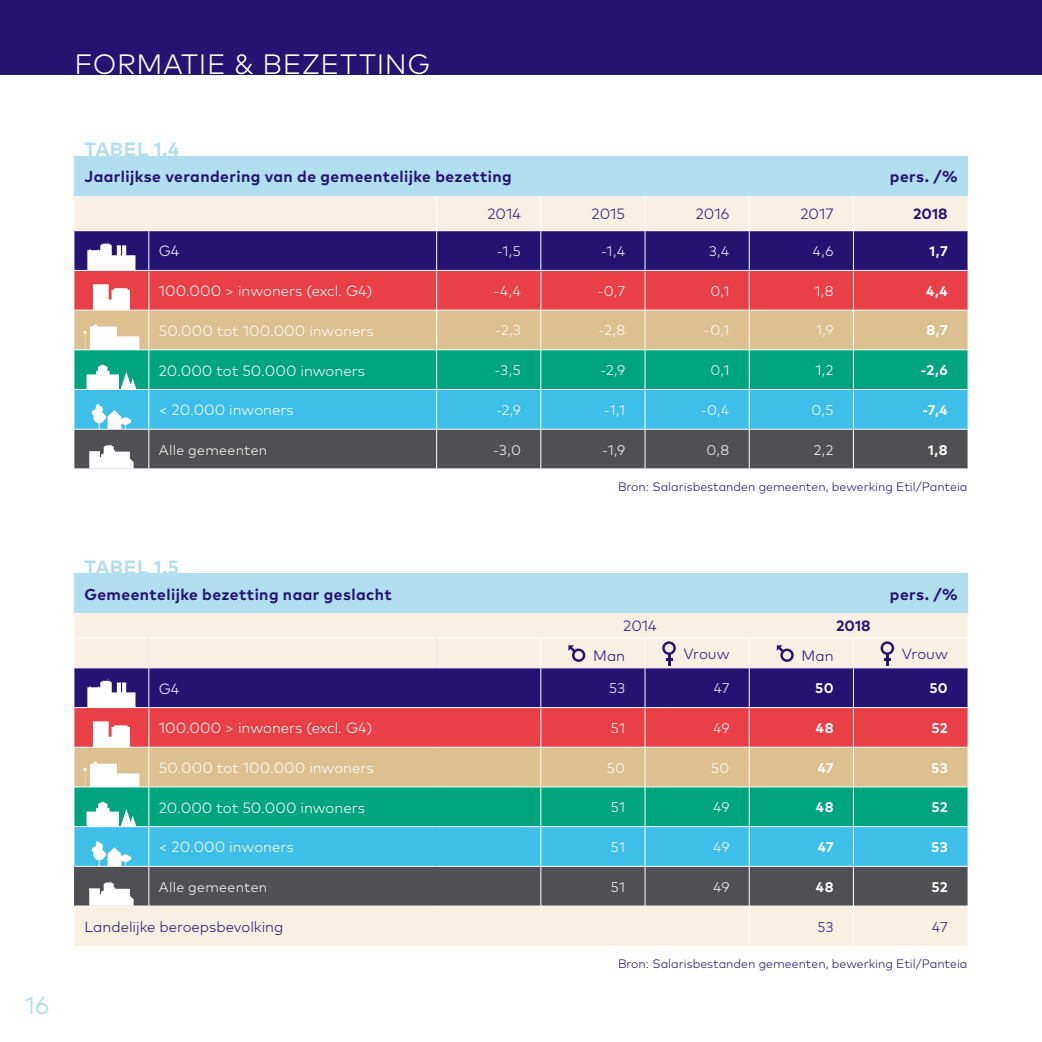
<style>
.page{position:relative;width:1042px;height:1042px;background:#fff}
.page>*{position:absolute;margin:0;border:0;box-sizing:border-box;transform-origin:0 0}
.kop_thema{font:300 28px "Mark Pro";letter-spacing:.025em;color:#fff}
.t1{font:24.5px "Mark Pro";color:#b1dff0}
.kop_tabel_cijfer{font:700 19.25px "Mark Pro";letter-spacing:.025em;color:#b1dff0}
.kop_tabel{font:700 15.75px "Mark Pro";letter-spacing:.025em;color:#251372}
.tabel_brood{font:300 14.88px "Mark Pro";color:#fff}
.tabel_jaartal{font:300 14.88px "Mark Pro";color:#251372}
.tabel_brood-2{font:300 14.88px "Mark Pro";color:#251372}
.tabel_jaartal-2{font:700 14.88px "Mark Pro";color:#251372}
.tabel_cijfers{font:300 14px "Mark Pro";letter-spacing:.025em;color:#fff}
.tabel_cijfers-2{font:700 14px "Mark Pro";letter-spacing:.025em;color:#fff}
.tabel_cijfers-3{font:300 14px "Mark Pro";color:#251372}
.tabel_bron{font:300 12.25px "Mark Pro";color:#251372}
</style>
<div class="page">
<div style="left:0;top:0;width:1042px;height:74px;background:#251372"></div>
<div style="left:74px;top:156px;width:893px;height:40px;background:#b1dff0"></div>
<svg style="left:74px;top:196px;width:893px;height:273px;background:#828c93"></svg>
<div style="left:74px;top:573px;width:893px;height:40px;background:#b1dff0"></div>
<div style="left:74px;top:613px;width:893px;height:332px;background:#f7f0e3"></div>
<hr style="left:853px;top:906px;width:1px;height:39px;background:#fff">
<hr style="left:749px;top:906px;width:1px;height:39px;background:#fff">
<svg style="left:74px;top:638px;width:893px;height:268px;background:#7f8a91"></svg>
<h2 class="t1" style="left:25px;top:987px;width:26px">16</h2>
<p class="kop_thema" style="left:74px;top:44px;width:357px">FORMATIE &amp; BEZETTING</p>
<p class="kop_tabel_cijfer" style="left:84px;top:135px;width:97px">TABEL 1.4</p>
<p class="kop_tabel" style="left:84px;top:165px;width:429px">Jaarlijkse verandering van de gemeentelijke bezetting</p>
<p class="kop_tabel" style="left:890px;top:165px;width:69px">pers. /%</p>
<p class="tabel_jaartal" style="left:487px;top:203px;width:35px">2014</p>
<p class="tabel_jaartal" style="left:592px;top:203px;width:35px">2015</p>
<p class="tabel_jaartal" style="left:696px;top:203px;width:35px">2016</p>
<p class="tabel_jaartal" style="left:800px;top:203px;width:35px">2017</p>
<p class="tabel_jaartal-2" style="left:913px;top:202px;width:36px">2018</p>
<p class="tabel_brood" style="left:159px;top:240px;width:22px">G4</p>
<p class="tabel_cijfers" style="left:497px;top:241px;width:26px">-1,5</p>
<p class="tabel_cijfers" style="left:601px;top:241px;width:26px">-1,4</p>
<p class="tabel_cijfers" style="left:709px;top:241px;width:22px">3,4</p>
<p class="tabel_cijfers" style="left:813px;top:241px;width:22px">4,6</p>
<p class="tabel_cijfers-2" style="left:929px;top:240px;width:20px">1,7</p>
<p class="tabel_brood" style="left:159px;top:280px;width:215px">100.000 &gt; inwoners (excl. G4)</p>
<p class="tabel_cijfers" style="left:493px;top:280px;width:29px">-4,4</p>
<p class="tabel_cijfers" style="left:597px;top:280px;width:29px">-0,7</p>
<p class="tabel_cijfers" style="left:710px;top:280px;width:20px">0,1</p>
<p class="tabel_cijfers" style="left:814px;top:280px;width:21px">1,8</p>
<p class="tabel_cijfers-2" style="left:926px;top:280px;width:23px">4,4</p>
<p class="tabel_brood" style="left:159px;top:319px;width:216px">50.000 tot 100.000 inwoners</p>
<p class="tabel_cijfers" style="left:495px;top:320px;width:27px">-2,3</p>
<p class="tabel_cijfers" style="left:599px;top:320px;width:28px">-2,8</p>
<p class="tabel_cijfers" style="left:704px;top:320px;width:27px">-0,1</p>
<p class="tabel_cijfers" style="left:816px;top:320px;width:19px">1,9</p>
<p class="tabel_cijfers-2" style="left:926px;top:320px;width:23px">8,7</p>
<p class="tabel_brood" style="left:159px;top:359px;width:208px">20.000 tot 50.000 inwoners</p>
<p class="tabel_cijfers" style="left:494px;top:360px;width:28px">-3,5</p>
<p class="tabel_cijfers" style="left:600px;top:360px;width:26px">-2,9</p>
<p class="tabel_cijfers" style="left:710px;top:360px;width:20px">0,1</p>
<p class="tabel_cijfers" style="left:815px;top:360px;width:20px">1,2</p>
<p class="tabel_cijfers-2" style="left:921px;top:360px;width:28px">-2,6</p>
<p class="tabel_brood" style="left:159px;top:399px;width:136px">&lt; 20.000 inwoners</p>
<p class="tabel_cijfers" style="left:496px;top:399px;width:26px">-2,9</p>
<p class="tabel_cijfers" style="left:604px;top:399px;width:22px">-1,1</p>
<p class="tabel_cijfers" style="left:701px;top:399px;width:30px">-0,4</p>
<p class="tabel_cijfers" style="left:811px;top:399px;width:24px">0,5</p>
<p class="tabel_cijfers-2" style="left:922px;top:399px;width:27px">-7,4</p>
<p class="tabel_cijfers" style="left:159px;top:439px;width:110px">Alle gemeenten</p>
<p class="tabel_cijfers" style="left:493px;top:439px;width:29px">-3,0</p>
<p class="tabel_cijfers" style="left:602px;top:439px;width:24px">-1,9</p>
<p class="tabel_cijfers" style="left:706px;top:439px;width:24px">0,8</p>
<p class="tabel_cijfers" style="left:814px;top:439px;width:21px">2,2</p>
<p class="tabel_cijfers-2" style="left:928px;top:439px;width:21px">1,8</p>
<p class="tabel_bron" style="left:618px;top:478px;width:351px">Bron: Salarisbestanden gemeenten, bewerking Etil/Panteia</p>
<p class="kop_tabel_cijfer" style="left:84px;top:552px;width:96px">TABEL 1.5</p>
<p class="kop_tabel" style="left:84px;top:582px;width:309px">Gemeentelijke bezetting naar geslacht</p>
<p class="kop_tabel" style="left:890px;top:582px;width:69px">pers. /%</p>
<p class="tabel_jaartal" style="left:623px;top:615px;width:35px">2014</p>
<p class="tabel_jaartal-2" style="left:836px;top:615px;width:36px">2018</p>
<p class="tabel_jaartal" style="left:593px;top:644px;width:33px">Man</p>
<p class="tabel_jaartal" style="left:683px;top:643px;width:48px">Vrouw</p>
<p class="tabel_jaartal" style="left:801px;top:644px;width:33px">Man</p>
<p class="tabel_jaartal" style="left:902px;top:643px;width:48px">Vrouw</p>
<p class="tabel_brood" style="left:159px;top:677px;width:22px">G4</p>
<p class="tabel_cijfers" style="left:609px;top:678px;width:18px">53</p>
<p class="tabel_cijfers" style="left:714px;top:678px;width:17px">47</p>
<p class="tabel_cijfers-2" style="left:815px;top:677px;width:20px">50</p>
<p class="tabel_cijfers-2" style="left:929px;top:677px;width:20px">50</p>
<p class="tabel_brood" style="left:159px;top:717px;width:215px">100.000 &gt; inwoners (excl. G4)</p>
<p class="tabel_cijfers" style="left:611px;top:717px;width:16px">51</p>
<p class="tabel_cijfers" style="left:713px;top:717px;width:18px">49</p>
<p class="tabel_cijfers-2" style="left:816px;top:717px;width:19px">48</p>
<p class="tabel_cijfers-2" style="left:931px;top:717px;width:18px">52</p>
<p class="tabel_brood" style="left:159px;top:756px;width:216px">50.000 tot 100.000 inwoners</p>
<p class="tabel_cijfers" style="left:607px;top:757px;width:20px">50</p>
<p class="tabel_cijfers" style="left:711px;top:757px;width:20px">50</p>
<p class="tabel_cijfers-2" style="left:817px;top:757px;width:17px">47</p>
<p class="tabel_cijfers-2" style="left:931px;top:757px;width:18px">53</p>
<p class="tabel_brood" style="left:159px;top:796px;width:208px">20.000 tot 50.000 inwoners</p>
<p class="tabel_cijfers" style="left:611px;top:797px;width:16px">51</p>
<p class="tabel_cijfers" style="left:713px;top:797px;width:18px">49</p>
<p class="tabel_cijfers-2" style="left:816px;top:797px;width:19px">48</p>
<p class="tabel_cijfers-2" style="left:931px;top:797px;width:18px">52</p>
<p class="tabel_brood" style="left:159px;top:836px;width:136px">&lt; 20.000 inwoners</p>
<p class="tabel_cijfers" style="left:611px;top:836px;width:16px">51</p>
<p class="tabel_cijfers" style="left:713px;top:836px;width:18px">49</p>
<p class="tabel_cijfers-2" style="left:817px;top:836px;width:17px">47</p>
<p class="tabel_cijfers-2" style="left:931px;top:836px;width:18px">53</p>
<p class="tabel_cijfers" style="left:159px;top:876px;width:110px">Alle gemeenten</p>
<p class="tabel_cijfers" style="left:611px;top:876px;width:16px">51</p>
<p class="tabel_cijfers" style="left:713px;top:876px;width:18px">49</p>
<p class="tabel_cijfers-2" style="left:816px;top:876px;width:19px">48</p>
<p class="tabel_cijfers-2" style="left:931px;top:876px;width:18px">52</p>
<p class="tabel_brood-2" style="left:84px;top:915px;width:200px">Landelijke beroepsbevolking</p>
<p class="tabel_cijfers-3" style="left:817px;top:916px;width:18px">53</p>
<p class="tabel_cijfers-3" style="left:932px;top:916px;width:17px">47</p>
<p class="tabel_bron" style="left:618px;top:954px;width:351px">Bron: Salarisbestanden gemeenten, bewerking Etil/Panteia</p>
</div>
